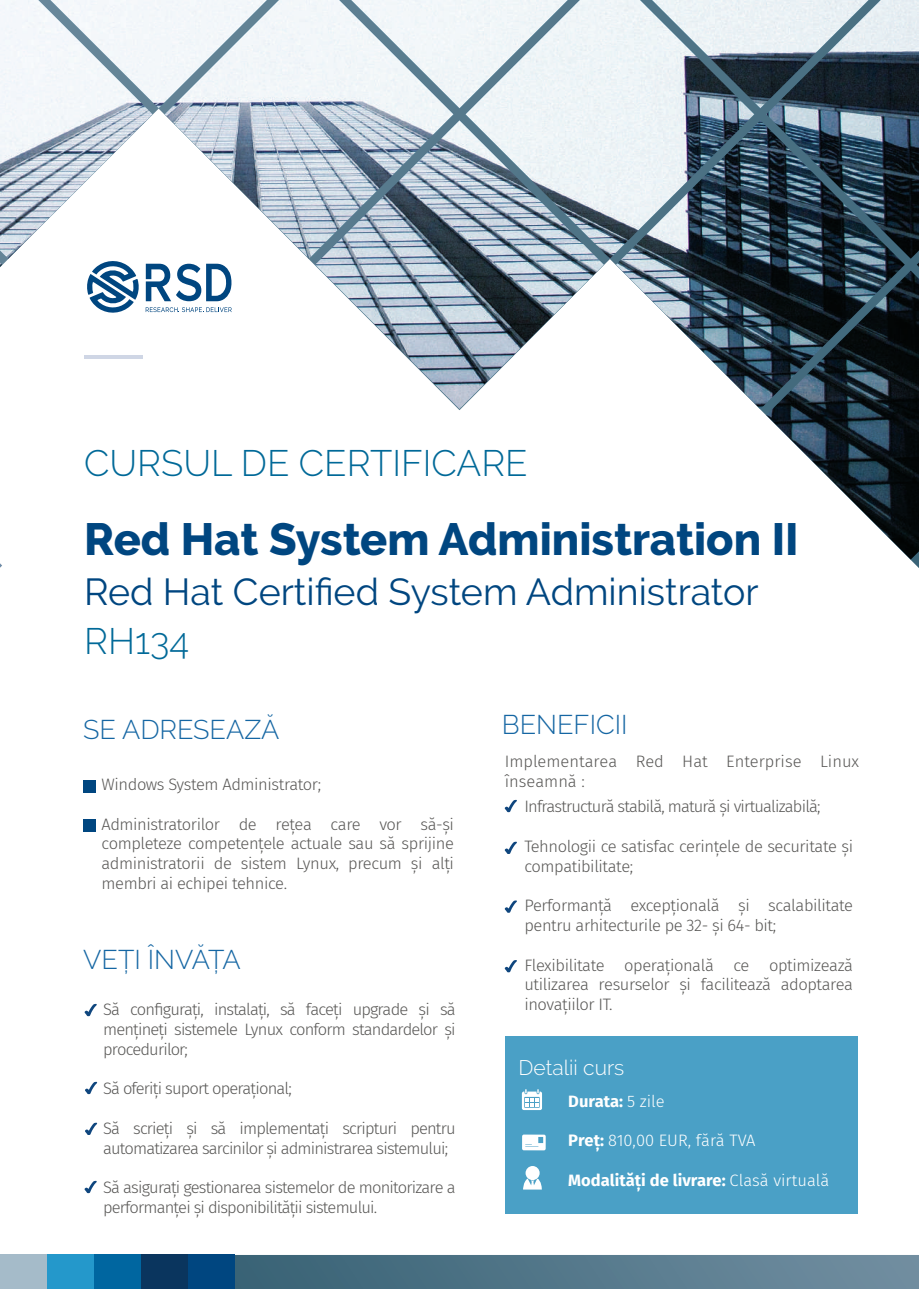
<style>
.page{position:relative;width:919px;height:1289px;background:#fff}
.page>*{position:absolute;margin:0;border:0;box-sizing:border-box;transform-origin:0 0}
.t1{font:800 45px "Raleway";color:#004680}
.t2{font:37.5px "Raleway";color:#004680}
.t3{font:300 36.75px "Raleway";color:#006998}
.t4{font:300 27px "Raleway";color:#1566a3}
.t5{font:300 21px "Raleway";color:#fff}
.t6{font:300 16.5px/19.8px "Fira Sans";letter-spacing:-.05em;color:#585755;text-align:justify}
.t7{font:300 16.5px/19.8px "Fira Sans";letter-spacing:-.025em;color:#585755}
.t8{font:700 16.5px "Fira Sans";color:#fff}
.t9{font:300 16.5px/19.8px "Fira Sans";color:#585755}
.t10{font:300 16.5px "Fira Sans";color:#fff}
.s1{font-weight:300}
.s2{font-weight:700}
</style>
<div class="page">
<svg style="left:234px;top:1254px;width:684px;height:34px;background:#597c8e"></svg>
<div style="left:0;top:1254px;width:234px;height:34px;background:#004680"></div>
<div style="left:0;top:1254px;width:187px;height:34px;background:#0a355e"></div>
<div style="left:0;top:1254px;width:140px;height:34px;background:#0066a0"></div>
<div style="left:0;top:1254px;width:94px;height:34px;background:#2498cb"></div>
<div style="left:0;top:1254px;width:47px;height:34px;background:#a5bbc9"></div>
<svg style="left:0;top:0;width:918px;height:567px"></svg>
<svg style="left:85px;top:1180px;width:12px;height:13px"></svg>
<svg style="left:85px;top:1081px;width:12px;height:13px"></svg>
<svg style="left:85px;top:1003px;width:12px;height:13px"></svg>
<svg style="left:85px;top:1122px;width:12px;height:12px"></svg>
<div style="left:505px;top:1036px;width:352px;height:178px;background:#4aa0c6"></div>
<svg style="left:522px;top:1134px;width:23px;height:16px"></svg>
<svg style="left:522px;top:1089px;width:20px;height:21px"></svg>
<svg style="left:523px;top:1178px;width:19px;height:11px"></svg>
<div style="left:525px;top:1165px;width:14px;height:14px;background:#fff;border-radius:50%"></div>
<div style="left:83px;top:780px;width:12px;height:12px;background:#004680"></div>
<div style="left:83px;top:819px;width:12px;height:12px;background:#004680"></div>
<svg style="left:504px;top:960px;width:13px;height:12px"></svg>
<svg style="left:504px;top:900px;width:13px;height:12px"></svg>
<svg style="left:504px;top:799px;width:13px;height:13px"></svg>
<svg style="left:504px;top:841px;width:13px;height:13px"></svg>
<h3 class="t3" style="left:84px;top:441px;width:445px">CURSUL DE CERTIFICARE</h3>
<h1 class="t1" style="left:84px;top:513px;width:716px">Red Hat System Administration II</h1>
<h2 class="t2" style="left:84px;top:569px;width:676px">Red Hat Certified System Administrator</h2>
<h3 class="t3" style="left:84px;top:619px;width:106px">RH134</h3>
<h3 class="t4" style="left:83px;top:713px;width:198px">SE ADRESEAZĂ</h3>
<p class="t7" style="left:101px;top:774px;width:221px">Windows System Administrator;</p>
<p class="t6" style="left:101px;top:813px;width:354px">Administratorilor de rețea care vor să-și completeze competențele actuale sau să sprijine administratorii de sistem Lynux, precum și alți membri ai echipei tehnice.</p>
<h3 class="t4" style="left:83px;top:944px;width:159px">VEȚI ÎNVĂȚA</h3>
<p class="t6" style="left:103px;top:999px;width:354px">Să configurați, instalați, să faceți upgrade și să mențineți sistemele Lynux conform standardelor și procedurilor;</p>
<p class="t6" style="left:103px;top:1078px;width:190px">Să oferiți suport operațional;</p>
<p class="t6" style="left:103px;top:1118px;width:354px">Să scrieți și să implementați scripturi pentru automatizarea sarcinilor și administrarea sistemului;</p>
<p class="t6" style="left:103px;top:1177px;width:354px">Să asigurați gestionarea sistemelor de monitorizare a performanței și disponibilității sistemului.</p>
<h3 class="t4" style="left:502px;top:708px;width:127px">BENEFICII</h3>
<p class="t9" style="left:504px;top:751px;width:356px">Implementarea Red Hat Enterprise Linux înseamnă :</p>
<p class="t6" style="left:524px;top:796px;width:298px">Infrastructură stabilă, matură și virtualizabilă;</p>
<p class="t7" style="left:524px;top:836px;width:330px">Tehnologii ce satisfac cerințele de securitate și compatibilitate;</p>
<p class="t7" style="left:524px;top:895px;width:330px">Performanță excepțională și scalabilitate pentru arhitecturile pe 32- și 64- bit;</p>
<p class="t6" style="left:524px;top:954px;width:330px">Flexibilitate operațională ce optimizează utilizarea resurselor și facilitează adoptarea inovațiilor IT.</p>
<p class="t5" style="left:518px;top:1055px;width:107px">Detalii curs</p>
<p class="t8" style="left:568px;top:1087px;width:98px">Durata: <span class="s1">5 zile</span></p>
<p class="t10" style="left:568px;top:1128px;width:189px"><span class="s2">Preț:</span> 810,00 EUR, fără TVA</p>
<p class="t8" style="left:568px;top:1166px;width:263px">Modalități de livrare: <span class="s1">Clasă virtuală</span></p>
</div>
